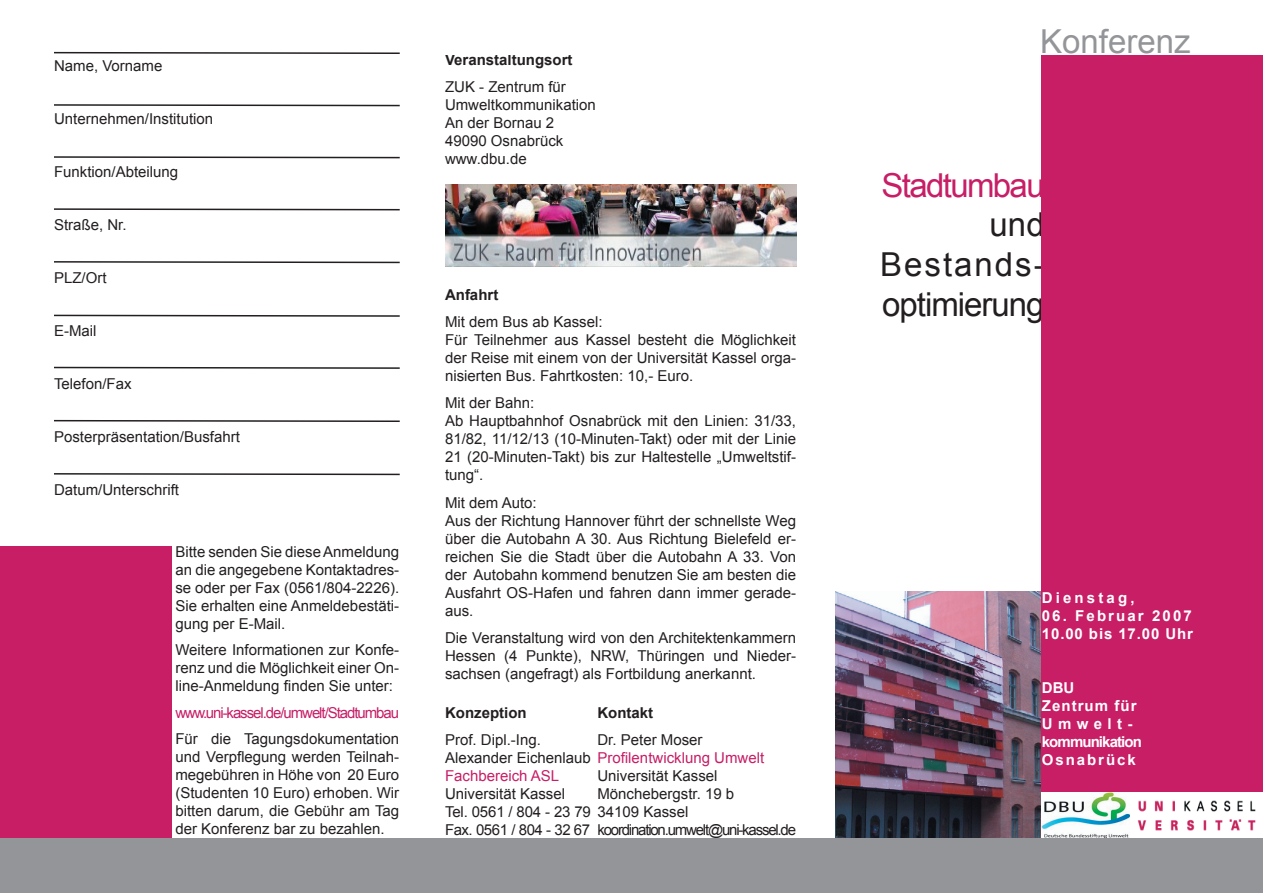
<style>
.page{position:relative;width:1263px;height:893px;background:#fff}
.page>*{position:absolute;margin:0;border:0;box-sizing:border-box;transform-origin:0 0}
.t1{font:33px/39.6px "Arial";letter-spacing:-.03em;color:#231f20;text-align:justify}
.t2{font:33px "Arial";letter-spacing:-.05em;color:#c71e66}
.t3{font:33px "Arial";color:#939598}
.t4{font:15px/18px "Arial";color:#231f20}
.t5{font:15px/18px "Arial";color:#c71e66}
.t6{font:700 15px/18px "Arial";letter-spacing:.07em;color:#fff}
.t7{font:700 15px "Arial";color:#231f20}
.t8{font:15px "Arial";letter-spacing:-.07em;color:#c71e66}
.t9{font:15px "Arial";letter-spacing:-.08em;color:#231f20}
.t10{font:700 15px/18px "Arial";letter-spacing:.14em;color:#fff}
.t11{font:700 15px "Arial";letter-spacing:.21em;color:#fff}
.s1{color:#231f20}
</style>
<div class="page">
<img style="left:836px;top:592px;width:206px;height:247px">
<img style="left:445px;top:185px;width:351px;height:82px">
<svg style="left:54px;top:104px;width:346px;height:3px"></svg>
<svg style="left:54px;top:156px;width:346px;height:3px"></svg>
<svg style="left:54px;top:208px;width:346px;height:3px"></svg>
<svg style="left:54px;top:261px;width:346px;height:3px"></svg>
<svg style="left:54px;top:314px;width:346px;height:3px"></svg>
<svg style="left:54px;top:366px;width:346px;height:3px"></svg>
<svg style="left:54px;top:419px;width:346px;height:3px"></svg>
<svg style="left:54px;top:473px;width:346px;height:3px"></svg>
<div style="left:1042px;top:54px;width:221px;height:738px;background:#c71e66"></div>
<img style="left:1042px;top:792px;width:221px;height:47px">
<div style="left:0;top:546px;width:171px;height:293px;background:#c71e66"></div>
<div style="left:0;top:839px;width:1263px;height:54px;background:#939598"></div>
<svg style="left:54px;top:51px;width:346px;height:3px"></svg>
<p class="t4" style="left:54px;top:57px;width:110px">Name, Vorname</p>
<p class="t4" style="left:54px;top:110px;width:161px">Unternehmen/Institution</p>
<p class="t4" style="left:54px;top:163px;width:126px">Funktion/Abteilung</p>
<p class="t4" style="left:54px;top:216px;width:74px">Straße, Nr.</p>
<p class="t4" style="left:54px;top:269px;width:54px">PLZ/Ort</p>
<p class="t4" style="left:54px;top:322px;width:44px">E-Mail</p>
<p class="t4" style="left:54px;top:375px;width:79px">Telefon/Fax</p>
<p class="t4" style="left:54px;top:428px;width:187px">Posterpräsentation/Busfahrt</p>
<p class="t4" style="left:54px;top:481px;width:127px">Datum/Unterschrift</p>
<p class="t4" style="left:175px;top:542px;width:225px;text-align:justify">Bitte senden Sie diese Anmeldung an die angegebene Kontaktadres&shy;se oder per Fax (0561/804-2226).<br>Sie erhalten eine Anmeldebestäti&shy;gung per E-Mail.</p>
<p class="t4" style="left:175px;top:641px;width:225px;text-align:justify">Weitere Informationen zur Konfe&shy;renz und die Möglichkeit einer On&shy;line-Anmeldung finden Sie unter:</p>
<p class="t8" style="left:175px;top:703px;width:225px">www.uni-kassel.de/umwelt/Stadtumbau</p>
<p class="t4" style="left:175px;top:730px;width:225px;text-align:justify">Für die Tagungsdokumentation und Verpflegung werden Teilnah&shy;megebühren in Höhe von 20 Euro (Studenten 10 Euro) erhoben. Wir bitten darum, die Gebühr am Tag der Konferenz bar zu bezahlen.</p>
<p class="t7" style="left:445px;top:50px;width:129px">Veranstaltungsort</p>
<p class="t4" style="left:445px;top:78px;width:152px">ZUK - Zentrum für<br>Umweltkommunikation<br>An der Bornau 2<br>49090 Osnabrück www.dbu.de</p>
<p class="t7" style="left:445px;top:285px;width:55px">Anfahrt</p>
<p class="t4" style="left:445px;top:313px;width:353px">Mit dem Bus ab Kassel:<br>Für Teilnehmer aus Kassel besteht die Möglichkeit der Reise mit einem von der Universität Kassel orga&shy;nisierten Bus. Fahrtkosten: 10,- Euro.</p>
<p class="t4" style="left:445px;top:394px;width:353px">Mit der Bahn:<br>Ab Hauptbahnhof Osnabrück mit den Linien: 31/33, 81/82, 11/12/13 (10-Minuten-Takt) oder mit der Linie 21 (20-Minuten-Takt) bis zur Haltestelle „Umweltstif&shy;tung“.</p>
<p class="t4" style="left:445px;top:494px;width:353px">Mit dem Auto:<br>Aus der Richtung Hannover führt der schnellste Weg über die Autobahn A 30. Aus Richtung Bielefeld er&shy;reichen Sie die Stadt über die Autobahn A 33. Von der Autobahn kommend benutzen Sie am besten die Ausfahrt OS-Hafen und fahren dann immer gerade&shy;aus.</p>
<p class="t4" style="left:445px;top:629px;width:353px;text-align:justify">Die Veranstaltung wird von den Architektenkammern Hessen (4 Punkte), NRW, Thüringen und Nieder&shy;sachsen (angefragt) als Fortbildung anerkannt.</p>
<p class="t7" style="left:445px;top:703px;width:83px">Konzeption</p>
<p class="t5" style="left:445px;top:731px;width:321px"><span class="s1">Prof. Dipl.-Ing.<br>Alexander Eichenlaub</span> Profilentwicklung Umwelt<br>Fachbereich ASL</p>
<p class="t4" style="left:445px;top:785px;width:245px">Universität Kassel<br>Tel. 0561 / 804 - 23 79 34109 Kassel<br>Fax. 0561 / 804 - 32 67</p>
<p class="t7" style="left:597px;top:703px;width:57px">Kontakt</p>
<p class="t4" style="left:597px;top:731px;width:107px">Dr. Peter Moser</p>
<p class="t4" style="left:597px;top:767px;width:138px">Universität Kassel<br>Mönchebergstr. 19 b</p>
<p class="t9" style="left:597px;top:820px;width:200px">koordination.umwelt@uni-kassel.de</p>
<h1 class="t3" style="left:1040px;top:20px;width:152px">Konferenz</h1>
<h1 class="t2" style="left:881px;top:164px;width:165px">Stadtumbau</h1>
<h1 class="t1" style="left:880px;top:205px;width:166px;text-indent:109px">und Bestands&shy;optimierung</h1>
<p class="t11" style="left:1042px;top:588px;width:94px">Dienstag,</p>
<p class="t10" style="left:1042px;top:607px;width:153px">06. Februar 2007<br>10.00 bis 17.00 Uhr</p>
<p class="t6" style="left:1042px;top:679px;width:102px">DBU<br>Zentrum für<br>Umwelt&shy;kommunikation<br>Osnabrück</p>
</div>
